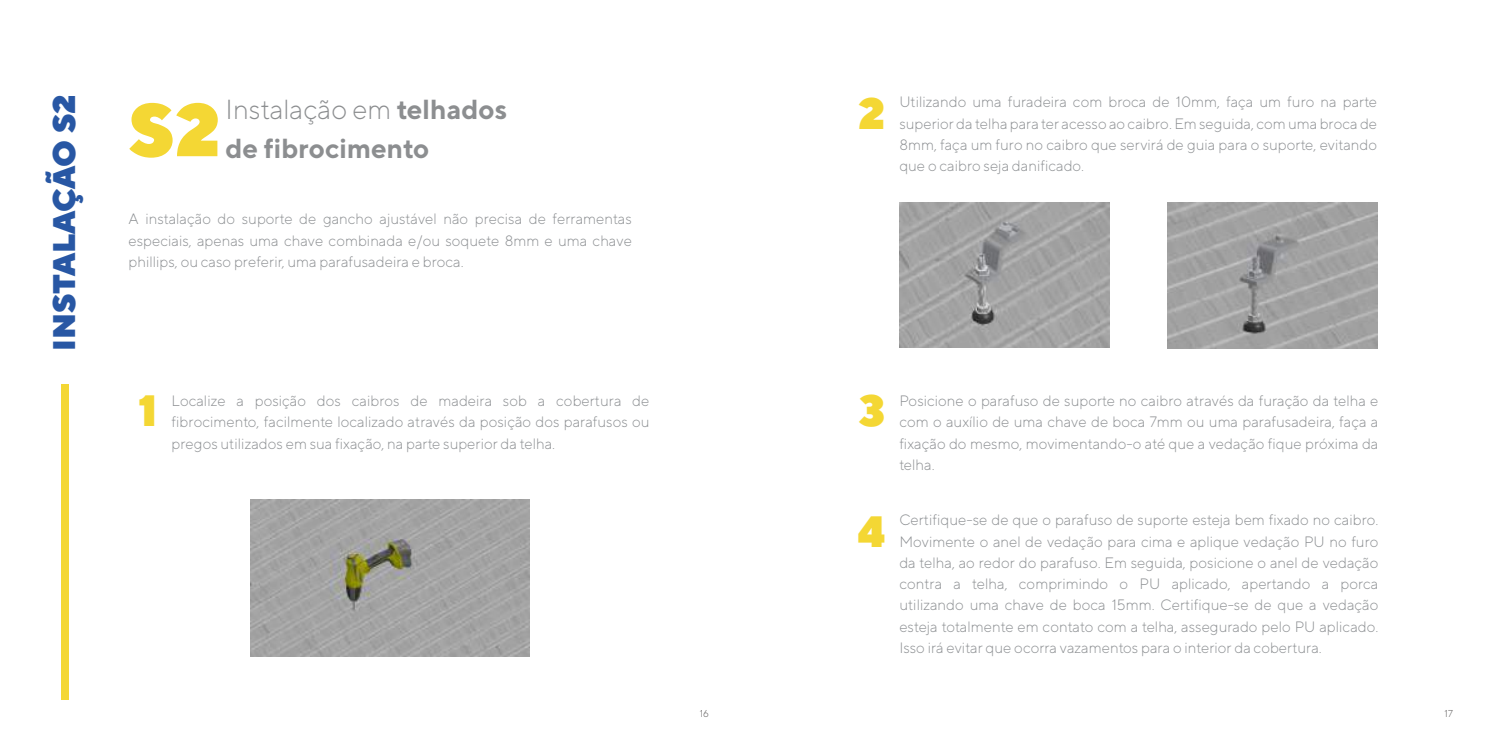
<style>
.page{position:relative;width:1489px;height:745px;background:#fff}
.page>*{position:absolute;margin:0;border:0;box-sizing:border-box;transform-origin:0 0}
.t1{font:900 74px "TT Norms";color:#f4d734}
.t2{font:900 43.75px "TT Norms";color:#f4d734}
.t3{font:900 31.25px "TT Norms";color:#2857a4}
.t4{font:700 27.5px/38.8px "TT Norms";color:#8c8e90}
.t5{font:300 15px/21.2px "TT Norms";color:#8b8e91;text-align:justify}
.t6{font:300 10px "TT Norms";color:#5a5858}
.s1{font-weight:300}
</style>
<div class="page">
<div style="left:61px;top:384px;width:7px;height:315px;background:#f4d734"></div>
<img style="left:250px;top:499px;width:279px;height:156px">
<img style="left:899px;top:202px;width:210px;height:146px">
<img style="left:1167px;top:202px;width:209px;height:147px">
<h3 class="t3" style="left:44px;top:351px;width:258px;rotate:-90deg">INSTALAÇÃO S2</h3>
<h1 class="t1" style="left:128px;top:82px;width:94px">S2</h1>
<h3 class="t4" style="left:225px;top:90px;width:283px"><span class="s1">Instalação em</span> telhados de fibrocimento</h3>
<p class="t5" style="left:128px;top:208px;width:505px">A instalação do suporte de gancho ajustável não precisa de ferramentas especiais, apenas uma chave combinada e/ou soquete 8mm e uma chave phillips, ou caso preferir, uma parafusadeira e broca.</p>
<h2 class="t2" style="left:138px;top:382px;width:21px">1</h2>
<p class="t5" style="left:172px;top:389px;width:479px">Localize a posição dos caibros de madeira sob a cobertura de fibrocimento, facilmente localizado através da posição dos parafusos ou pregos utilizados em sua fixação, na parte superior da telha.</p>
<h2 class="t2" style="left:858px;top:85px;width:29px">2</h2>
<p class="t5" style="left:899px;top:91px;width:479px">Utilizando uma furadeira com broca de 10mm, faça um furo na parte superior da telha para ter acesso ao caibro. Em seguida, com uma broca de 8mm, faça um furo no caibro que servirá de guia para o suporte, evitando que o caibro seja danificado.</p>
<h2 class="t2" style="left:859px;top:382px;width:28px">3</h2>
<p class="t5" style="left:899px;top:389px;width:480px">Posicione o parafuso de suporte no caibro através da furação da telha e com o auxílio de uma chave de boca 7mm ou uma parafusadeira, faça a fixação do mesmo, movimentando-o até que a vedação fique próxima da telha.</p>
<h2 class="t2" style="left:857px;top:502px;width:29px">4</h2>
<p class="t5" style="left:899px;top:508px;width:480px">Certifique-se de que o parafuso de suporte esteja bem fixado no caibro.<br>Movimente o anel de vedação para cima e aplique vedação PU no furo da telha, ao redor do parafuso. Em seguida, posicione o anel de vedação contra a telha, comprimindo o PU aplicado, apertando a porca utilizando uma chave de boca 15mm. Certifique-se de que a vedação esteja totalmente em contato com a telha, assegurado pelo PU aplicado.<br>Isso irá evitar que ocorra vazamentos para o interior da cobertura.</p>
<p class="t6" style="left:699px;top:706px;width:11px">16</p>
<p class="t6" style="left:1444px;top:706px;width:10px">17</p>
</div>
